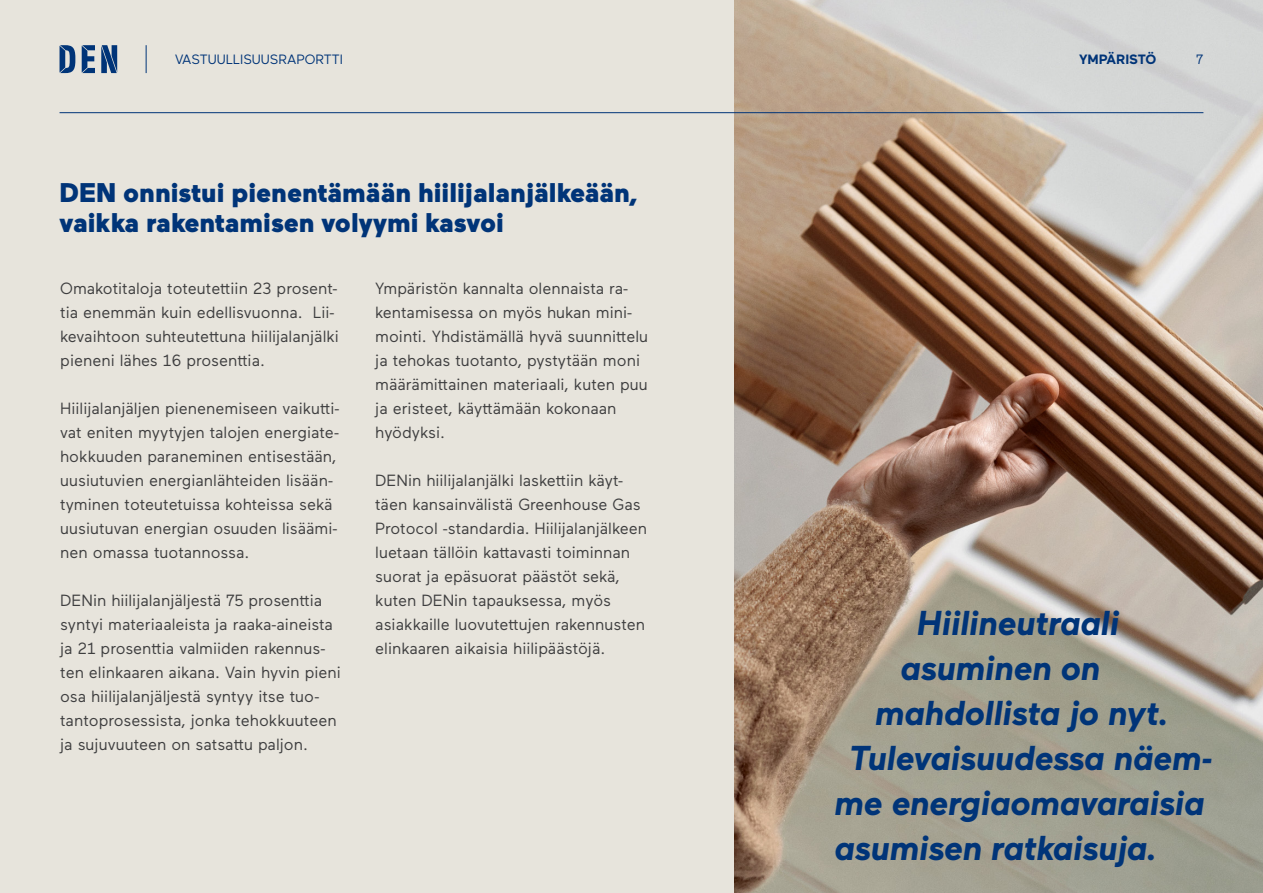
<style>
.page{position:relative;width:1263px;height:893px;background:#fff}
.page>*{position:absolute;margin:0;border:0;box-sizing:border-box;transform-origin:0 0}
.Nosto{font:italic 700 34.5px "Maax";letter-spacing:-.01em;color:#003478}
.Otsikko{font:900 27px/30px "Maax";color:#003478}
.Leipis{font:16.2px/24px "Maax";color:#3e3e3f}
.t1{font:13.5px "Maax";color:#003478}
.ylä{font:700 13.5px "Maax";color:#003478}
</style>
<div class="page">
<div style="left:0;top:0;width:734px;height:893px;background:#e7e4dc"></div>
<img style="left:734px;top:0;width:529px;height:893px">
<hr style="left:60px;top:112px;width:1143px;height:1px;background:#003478">
<svg style="left:82px;top:45px;width:13px;height:28px"></svg>
<svg style="left:101px;top:45px;width:16px;height:28px"></svg>
<svg style="left:60px;top:45px;width:15px;height:28px"></svg>
<svg style="left:146px;top:45px;width:1px;height:28px"></svg>
<p class="ylä" style="left:1079px;top:51px;width:79px">YMPÄRISTÖ</p>
<p class="t1" style="left:175px;top:51px;width:169px">VASTUULLISUUSRAPORTTI</p>
<p class="t1" style="left:1196px;top:51px;width:9px">7</p>
<p class="Otsikko" style="left:60px;top:176px;width:579px">DEN onnistui pienentämään hiilijalanjälkeään, vaikka rakentamisen volyymi kasvoi</p>
<p class="Leipis" style="left:60px;top:276px;width:280px">Omakotitaloja toteutettiin 23 prosent&shy;tia enemmän kuin edellisvuonna. Lii&shy;kevaihtoon suhteutettuna hiilijalanjälki pieneni lähes 16 prosenttia.</p>
<p class="Leipis" style="left:60px;top:396px;width:281px">Hiilijalanjäljen pienenemiseen vaikutti&shy;vat eniten myytyjen talojen energiate&shy;hokkuuden paraneminen entisestään, uusiutuvien energianlähteiden lisään&shy;tyminen toteutetuissa kohteissa sekä uusiutuvan energian osuuden lisäämi&shy;nen omassa tuotannossa.</p>
<p class="Leipis" style="left:60px;top:588px;width:282px">DENin hiilijalanjäljestä 75 prosenttia syntyi materiaaleista ja raaka-aineista ja 21 prosenttia valmiiden rakennus&shy;ten elinkaaren aikana. Vain hyvin pieni osa hiilijalanjäljestä syntyy itse tuo&shy;tantoprosessista, jonka tehokkuuteen ja sujuvuuteen on satsattu paljon.</p>
<p class="Leipis" style="left:375px;top:276px;width:274px">Ympäristön kannalta olennaista ra&shy;kentamisessa on myös hukan mini&shy;mointi. Yhdistämällä hyvä suunnittelu ja tehokas tuotanto, pystytään moni määrämittainen materiaali, kuten puu ja eristeet, käyttämään kokonaan hyödyksi.</p>
<p class="Leipis" style="left:375px;top:468px;width:273px">DENin hiilijalanjälki laskettiin käyt&shy;täen kansainvälistä Greenhouse Gas Protocol -standardia. Hiilijalanjälkeen luetaan tällöin kattavasti toiminnan suorat ja epäsuorat päästöt sekä, kuten DENin tapauksessa, myös asiakkaille luovutettujen rakennusten elinkaaren aikaisia hiilipäästöjä.</p>
<p class="Nosto" style="left:917px;top:600px;width:204px">Hiilineutraali</p>
<p class="Nosto" style="left:900px;top:645px;width:201px">asuminen on</p>
<p class="Nosto" style="left:875px;top:690px;width:295px">mahdollista jo nyt.</p>
<p class="Nosto" style="left:849px;top:735px;width:364px">Tulevaisuudessa näem-</p>
<p class="Nosto" style="left:834px;top:780px;width:372px">me energiaomavaraisia</p>
<p class="Nosto" style="left:834px;top:825px;width:324px">asumisen ratkaisuja.</p>
</div>
